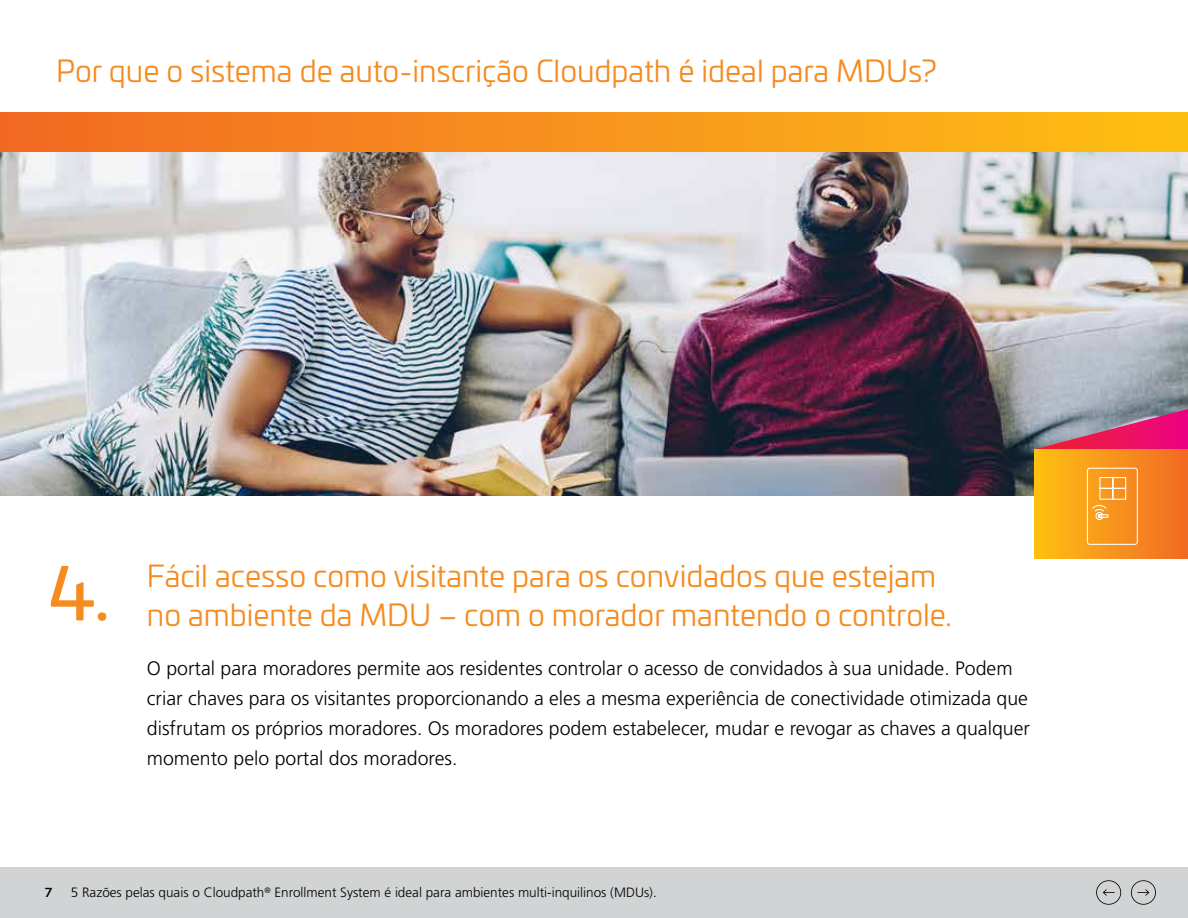
<style>
.page{position:relative;width:1188px;height:918px;background:#fff}
.page>*{position:absolute;margin:0;border:0;box-sizing:border-box;transform-origin:0 0}
.t1{font:72px "Univia Pro";color:#f68b1f}
.t2{font:30px/39px "Univia Pro";color:#f68b1f}
.t3{font:300 19.5px/30px "Frutiger LT Pro";color:#000}
.t4{font:300 13.5px "Frutiger LT Pro";color:#000}
.t5{font:500 12px "Univia Pro";color:#000}
</style>
<div class="page">
<img style="left:0;top:151px;width:1188px;height:345px">
<div style="left:0;top:867px;width:1188px;height:51px;background:#d1d3d4"></div>
<svg style="left:1096px;top:880px;width:25px;height:25px"></svg>
<svg style="left:1131px;top:880px;width:25px;height:25px"></svg>
<svg style="left:1034px;top:409px;width:154px;height:149px;background:#e7853c"></svg>
<div style="left:0;top:113px;width:1188px;height:38px;background:linear-gradient(to right,#f26824,#fec014)"></div>
<h2 class="t2" style="left:56px;top:50px;width:882px">Por que o sistema de auto-inscrição Cloudpath é ideal para MDUs?</h2>
<h1 class="t1" style="left:49px;top:540px;width:63px">4.</h1>
<h2 class="t2" style="left:147px;top:555px;width:806px">Fácil acesso como visitante para os convidados que estejam no ambiente da MDU – com o morador mantendo o controle.</h2>
<p class="t3" style="left:147px;top:653px;width:885px">O portal para moradores permite aos residentes controlar o acesso de convidados à sua unidade. Podem criar chaves para os visitantes proporcionando a eles a mesma experiência de conectividade otimizada que disfrutam os próprios moradores. Os moradores podem estabelecer, mudar e revogar as chaves a qualquer momento pelo portal dos moradores.</p>
<p class="t5" style="left:45px;top:883px;width:9px">7</p>
<p class="t4" style="left:71px;top:885px;width:587px">5 Razões pelas quais o Cloudpath<sup>®</sup> Enrollment System é ideal para ambientes multi-inquilinos (MDUs).</p>
</div>
